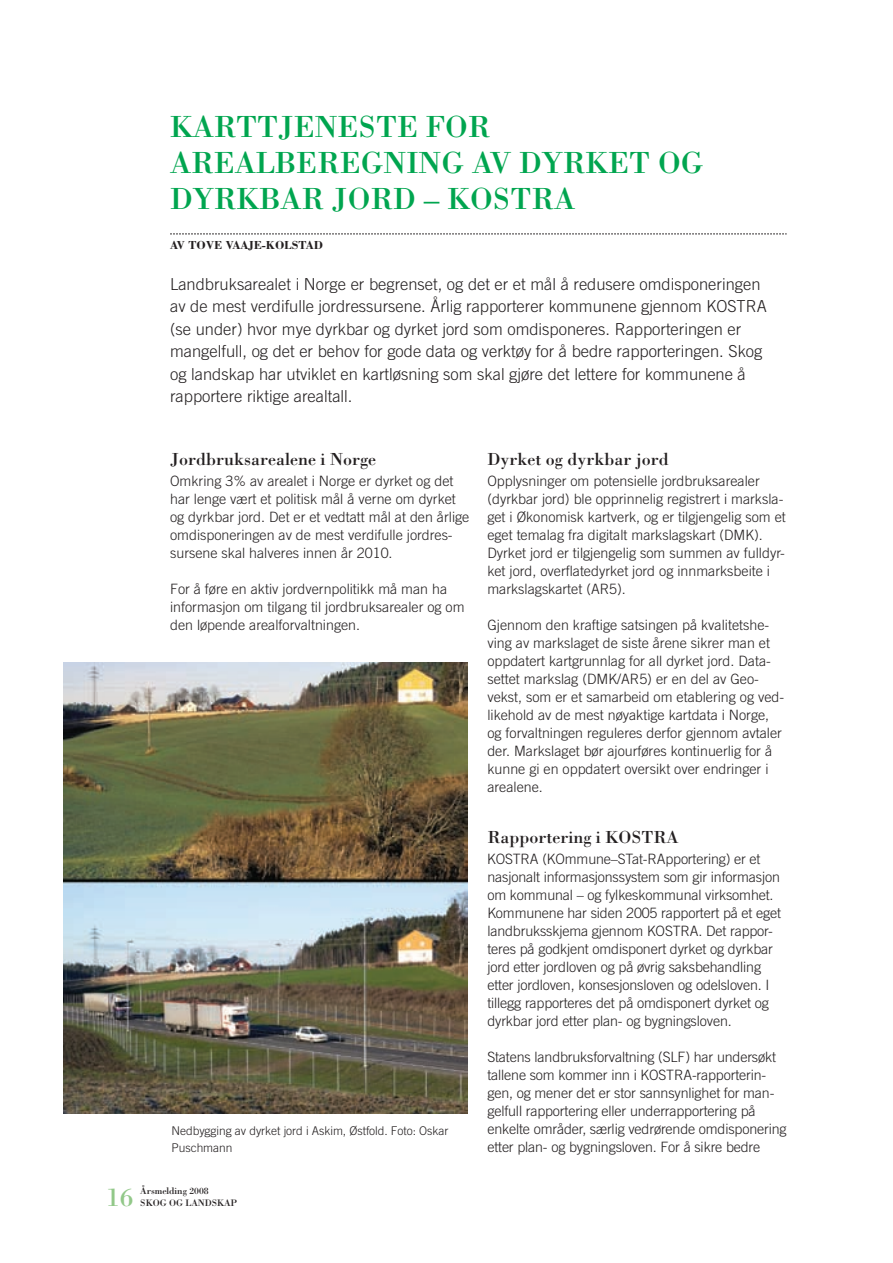
<style>
.page{position:relative;width:893px;height:1263px;background:#fff}
.page>*{position:absolute;margin:0;border:0;box-sizing:border-box;transform-origin:0 0}
.t1{font:31.5px/36px "Bodoni";color:#00a54f}
.t2{font:27px "Bodoni";color:#92c889}
.t3{font:18px "Bodoni";color:#231f20}
.t4{font:300 16.5px/22.5px "Trade Gothic";color:#231f20}
.t5{font:300 14.25px/18px "Trade Gothic";color:#231f20}
.t6{font:300 12px/16.5px "Trade Gothic";letter-spacing:-.005em;color:#231f20}
.t7{font:700 12px "Bodoni";color:#231f20}
.t8{font:9.75px/12px "Bodoni";letter-spacing:-.005em;color:#231f20}
</style>
<div class="page">
<img style="left:64px;top:663px;width:404px;height:450px">
<svg style="left:170px;top:234px;width:617px;height:1px"></svg>
<p class="t1" style="left:170px;top:109px;width:535px">Karttjenes te for arealberegning av dyrket og dyrkbar j ord – KO STRA</p>
<p class="t7" style="left:170px;top:238px;width:65px">AV TOVE VAA</p>
<p class="t7" style="left:249px;top:238px;width:76px">JE-KOLSTAD</p>
<p class="t4" style="left:170px;top:272px;width:598px">Landbruksarealet i Norge er begrenset, og det er et mål å redusere omdisponeringen av de mest verdifulle jordressursene. Årlig rapporterer kommunene gjennom KOSTRA (se under) hvor mye dyrkbar og dyrket jord som omdisponeres. Rapporteringen er mangelfull, og det er behov for gode data og verktøy for å bedre rapporteringen. Skog og landskap har utviklet en kartløsning som skal gjøre det lettere for kommunene å rapportere riktige arealtall.</p>
<p class="t3" style="left:170px;top:448px;width:207px">Jordbruksarealene i Norge</p>
<p class="t5" style="left:170px;top:472px;width:301px">Omkring 3% av arealet i Norge er dyrket og det har lenge vært et politisk mål å verne om dyrket og dyrkbar jord. Det er et vedtatt mål at den årlige omdisponeringen av de mest verdifulle jordres&shy;sursene skal halveres innen år 2010.</p>
<p class="t5" style="left:170px;top:580px;width:296px">For å føre en aktiv jordvernpolitikk må man ha informasjon om tilgang til jordbruksarealer og om den løpende arealforvaltningen.</p>
<p class="t6" style="left:172px;top:1123px;width:278px">Nedbygging av dyrket jord i Askim, Østfold. Foto: Oskar<br>Puschmann</p>
<p class="t2" style="left:106px;top:1181px;width:28px">16</p>
<p class="t8" style="left:140px;top:1185px;width:98px">Årsmelding 2008<br>Skog og lands kap</p>
<p class="t3" style="left:487px;top:448px;width:183px">Dyrket og dyrkbar jord</p>
<p class="t5" style="left:487px;top:472px;width:300px">Opplysninger om potensielle jordbruksarealer (dyrkbar jord) ble opprinnelig registrert i marksla&shy;get i Økonomisk kartverk, og er tilgjengelig som et eget temalag fra digitalt markslagskart (DMK).<br>Dyrket jord er tilgjengelig som summen av fulldyr&shy;ket jord, overflatedyrket jord og innmarksbeite i markslagskartet (AR5).</p>
<p class="t5" style="left:487px;top:616px;width:298px">Gjennom den kraftige satsingen på kvalitetshe&shy;ving av markslaget de siste årene sikrer man et oppdatert kartgrunnlag for all dyrket jord. Data&shy;settet markslag (DMK/AR5) er en del av Geo&shy;vekst, som er et samarbeid om etablering og ved&shy;likehold av de mest nøyaktige kartdata i Norge, og forvaltningen reguleres derfor gjennom avtaler der. Markslaget bør ajourføres kontinuerlig for å kunne gi en oppdatert oversikt over endringer i arealene.</p>
<p class="t3" style="left:487px;top:826px;width:168px">Rapportering i KO STRA</p>
<p class="t5" style="left:487px;top:850px;width:295px">KOSTRA (KOmmune–STat-RApportering) er et nasjonalt informasjonssystem som gir informasjon om kommunal – og fylkeskommunal virksomhet.<br>Kommunene har siden 2005 rapportert på et eget landbruksskjema gjennom KOSTRA. Det rappor&shy;teres på godkjent omdisponert dyrket og dyrkbar jord etter jordloven og på øvrig saksbehandling etter jordloven, konsesjonsloven og odelsloven. I tillegg rapporteres det på omdisponert dyrket og dyrkbar jord etter plan- og bygningsloven.</p>
<p class="t5" style="left:487px;top:1048px;width:301px">Statens landbruksforvaltning (SLF) har undersøkt tallene som kommer inn i KOSTRA-rapporterin&shy;gen, og mener det er stor sannsynlighet for man&shy;gelfull rapportering eller underrapportering på enkelte områder, særlig vedrørende omdisponering etter plan- og bygningsloven. For å sikre bedre</p>
</div>
